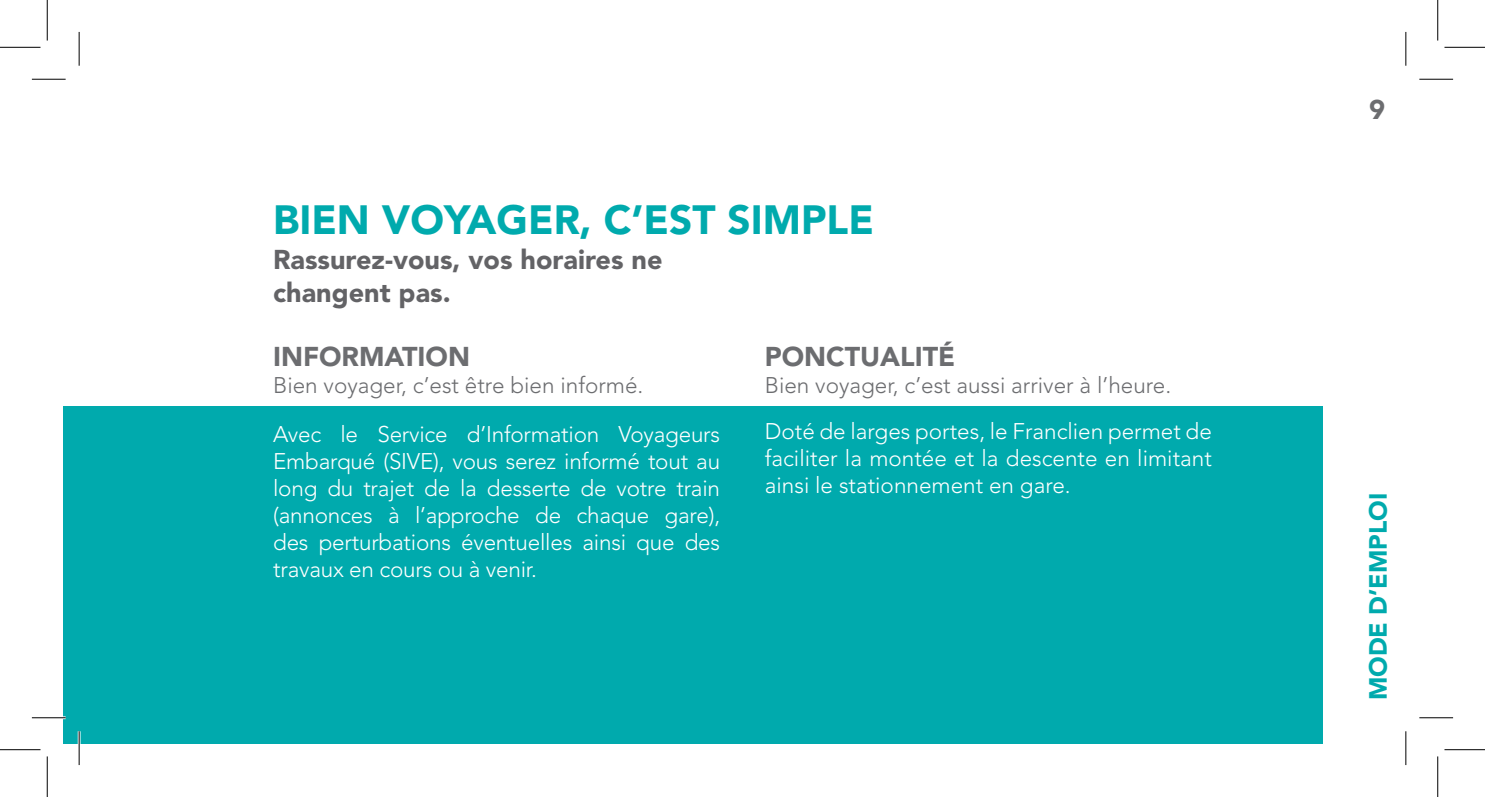
<style>
.page{position:relative;width:1485px;height:797px;background:#fff}
.page>*{position:absolute;margin:0;border:0;box-sizing:border-box;transform-origin:0 0}
.t1{font:900 40.5px "Avenir LT Std";color:#00aaad}
.t2{font:900 27px/32.4px "Avenir LT Std";color:#636366}
.t3{font:900 27px "Avenir LT Std";color:#6c6d70}
.t4{font:900 24.75px "Avenir LT Std";color:#00aaad}
.t5{font:300 22.5px/27px "Avenir LT Std";letter-spacing:-.01em;color:#fff;text-align:justify}
.t6{font:300 22.5px "Avenir LT Std";color:#6c6d70}
</style>
<div class="page">
<div style="left:64px;top:405px;width:1259px;height:337px;background:#00aaad"></div>
<hr style="left:32px;top:716px;width:34px;height:2px;background:#fff">
<hr style="left:78px;top:730px;width:3px;height:34px;background:#fff">
<hr style="left:32px;top:79px;width:34px;height:1px;background:#000">
<hr style="left:1419px;top:79px;width:34px;height:1px;background:#000">
<hr style="left:32px;top:717px;width:34px;height:1px;background:#000">
<hr style="left:1419px;top:717px;width:34px;height:1px;background:#000">
<hr style="left:79px;top:32px;width:1px;height:34px;background:#000">
<hr style="left:79px;top:730px;width:1px;height:34px;background:#000">
<hr style="left:1405px;top:32px;width:1px;height:34px;background:#000">
<hr style="left:1405px;top:730px;width:1px;height:34px;background:#000">
<hr style="left:0;top:47px;width:40px;height:1px;background:#000">
<hr style="left:1444px;top:47px;width:41px;height:1px;background:#000">
<hr style="left:0;top:748px;width:40px;height:1px;background:#000">
<hr style="left:1444px;top:748px;width:41px;height:1px;background:#000">
<hr style="left:47px;top:0;width:1px;height:40px;background:#000">
<hr style="left:47px;top:756px;width:1px;height:40px;background:#000">
<hr style="left:1437px;top:0;width:1px;height:40px;background:#000">
<hr style="left:1437px;top:756px;width:1px;height:40px;background:#000">
<p class="t1" style="left:273px;top:196px;width:602px">BIEN VOYAGER, C’EST SIMPLE</p>
<p class="t2" style="left:273px;top:243px;width:391px">Rassurez-vous, vos horaires ne changent pas.</p>
<p class="t3" style="left:273px;top:340px;width:198px">INFORMATION</p>
<p class="t6" style="left:273px;top:372px;width:372px">Bien voyager, c’est être bien informé.</p>
<p class="t5" style="left:273px;top:420px;width:449px">Avec le Service d’Information Voyageurs Embarqué (SIVE), vous serez informé tout au long du trajet de la desserte de votre train (annonces à l’approche de chaque gare), des perturbations éventuelles ainsi que des travaux en cours ou à venir.</p>
<p class="t3" style="left:765px;top:340px;width:192px">PONCTUALITÉ</p>
<p class="t6" style="left:765px;top:372px;width:408px">Bien voyager, c’est aussi arriver à l’heure.</p>
<p class="t5" style="left:765px;top:417px;width:449px">Doté de larges portes, le Franclien permet de faciliter la montée et la descente en limitant ainsi le stationnement en gare.</p>
<p class="t3" style="left:1369px;top:93px;width:17px">9</p>
<p class="t4" style="left:1363px;top:700px;width:209px;rotate:-90deg">MODE D’EMPLOI</p>
</div>
